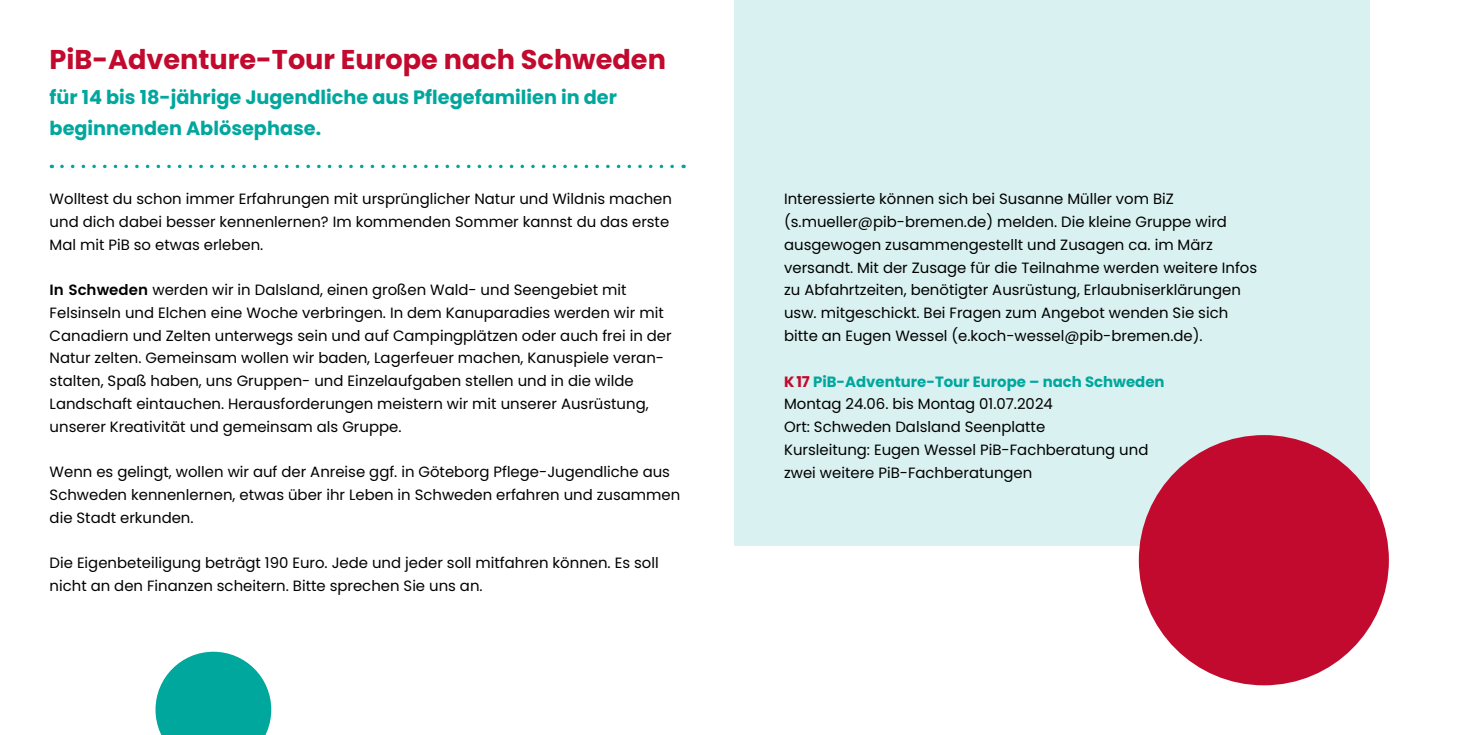
<style>
.page{position:relative;width:1469px;height:735px;background:#fff}
.page>*{position:absolute;margin:0;border:0;box-sizing:border-box;transform-origin:0 0}
.t1{font:700 27.12px "Poppins";color:#c2092e}
.t2{font:700 19.25px/31.5px "Poppins";color:#00a79d}
.t3{font:14.88px/22.8px "Poppins";color:#000}
.s1{font-weight:600}
.s2{font-weight:700;color:#c2092e}
.s3{font-weight:700;color:#00a79d}
</style>
<div class="page">
<div style="left:734px;top:0;width:635px;height:545px;background:#d9f1f0"></div>
<svg style="left:62px;top:165px;width:622px;height:3px"></svg>
<div style="left:1138px;top:435px;width:250px;height:250px;background:#c2092e;border-radius:50%"></div>
<svg style="left:155px;top:651px;width:116px;height:83px"></svg>
<h1 class="t1" style="left:50px;top:43px;width:618px">PiB-Adventure-Tour Europe nach Schweden</h1>
<p class="t2" style="left:50px;top:81px;width:569px">für 14 bis 18-jährige Jugendliche aus Pflegefamilien in der beginnenden Ablösephase.</p>
<p class="t3" style="left:50px;top:187px;width:624px">Wolltest du schon immer Erfahrungen mit ursprünglicher Natur und Wildnis machen und dich dabei besser kennenlernen? Im kommenden Sommer kannst du das erste<br>Mal mit PiB so etwas erleben.</p>
<p class="t3" style="left:50px;top:278px;width:623px"><span class="s1">In Schweden</span> werden wir in Dalsland, einen großen Wald- und Seengebiet mit Felsinseln und Elchen eine Woche verbringen. In dem Kanuparadies werden wir mit Canadiern und Zelten unterwegs sein und auf Campingplätzen oder auch frei in der Natur zelten. Gemeinsam wollen wir baden, Lagerfeuer machen, Kanuspiele veran&shy;stalten, Spaß haben, uns Gruppen- und Einzelaufgaben stellen und in die wilde Landschaft eintauchen. Herausforderungen meistern wir mit unserer Ausrüstung, unserer Kreativität und gemeinsam als Gruppe.</p>
<p class="t3" style="left:50px;top:460px;width:632px">Wenn es gelingt, wollen wir auf der Anreise ggf. in Göteborg Pflege-Jugendliche aus<br>Schweden kennenlernen, etwas über ihr Leben in Schweden erfahren und zusammen die Stadt erkunden.</p>
<p class="t3" style="left:50px;top:551px;width:610px">Die Eigenbeteiligung beträgt 190 Euro. Jede und jeder soll mitfahren können. Es soll nicht an den Finanzen scheitern. Bitte sprechen Sie uns an.</p>
<p class="t3" style="left:784px;top:188px;width:474px">Interessierte können sich bei Susanne Müller vom BiZ (s.mueller@pib-bremen.de) melden. Die kleine Gruppe wird ausgewogen zusammengestellt und Zusagen ca. im März versandt. Mit der Zusage für die Teilnahme werden weitere Infos zu Abfahrtzeiten, benötigter Ausrüstung, Erlaubniserklärungen usw. mitgeschickt. Bei Fragen zum Angebot wenden Sie sich bitte an Eugen Wessel (e.koch-wessel@pib-bremen.de).</p>
<p class="t3" style="left:784px;top:370px;width:382px"><span class="s2">K17</span> <span class="s3">PiB-Adventure-Tour Europe – nach Schweden </span>Montag 24.06. bis Montag 01.07.2024<br>Ort: Schweden Dalsland Seenplatte<br>Kursleitung: Eugen Wessel PiB-Fachberatung und zwei weitere PiB-Fachberatungen</p>
</div>
